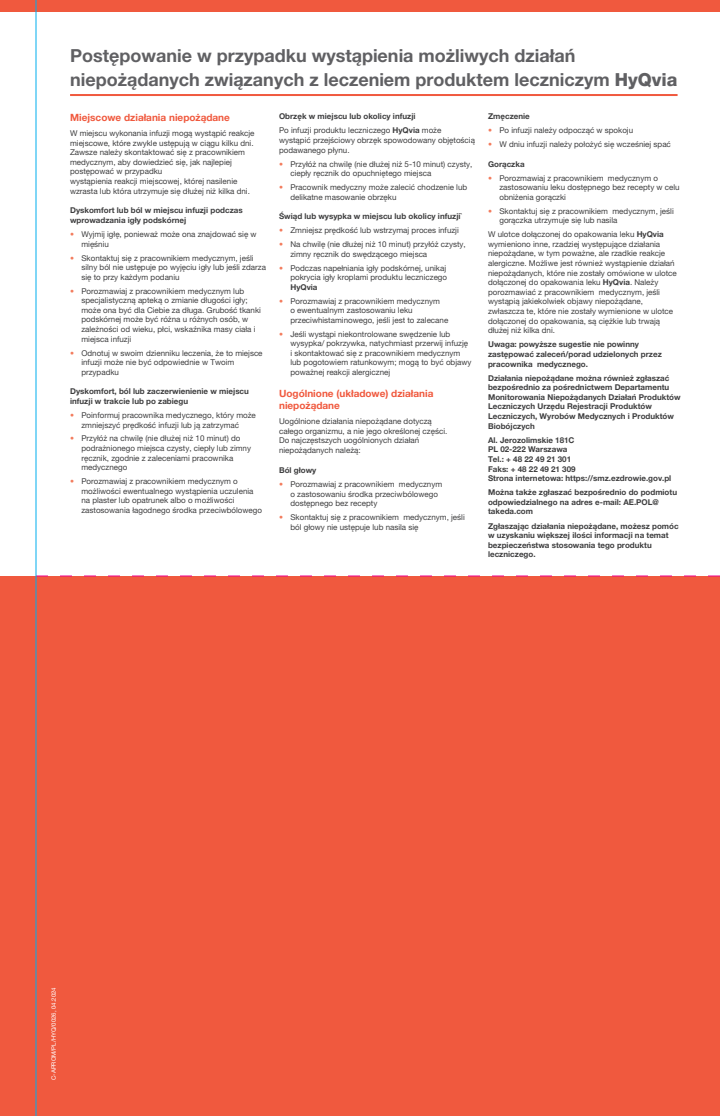
<style>
.page{position:relative;width:720px;height:1116px;background:#fff}
.page>*{position:absolute;margin:0;border:0;box-sizing:border-box;transform-origin:0 0}
.New_Header_1{font:18px/24px "Helvetica Neue LT 75 Bd";color:#606063}
.New_Header_3{font:10px/12px "Helvetica Neue LT 75 Bd";color:#f0593e}
.New_body{font:8px/9.6px "Helvetica Neue LT 55 Rm";color:#3e3e3f}
.New_body-2{font:8px/9.6px "Helvetica Neue LT 75 Bd";color:#3e3e3f}
.t1{font:6px "Helvetica Neue LT 55 Rm";color:#fff}
.s1{font-family:"Helvetica Neue LT 85 Hv"}
.s2{color:#f37c5d}
.s3{font-family:"Helvetica Neue LT 75 Bd"}
</style>
<div class="page">
<div style="left:0;top:576px;width:720px;height:540px;background:#f0593e"></div>
<div style="left:0;top:0;width:720px;height:12px;background:#f0593e"></div>
<hr style="left:70px;top:94px;width:608px;height:2px;background:#f0593e">
<svg style="left:37px;top:576px;width:683px;height:1px"></svg>
<hr style="left:36px;top:0;width:1px;height:1116px;background:#00aeef">
<p class="New_Header_1" style="left:70px;top:43px;width:609px">Postępowanie w przypadku wystąpienia możliwych działań niepożądanych związanych z leczeniem produktem leczniczym <span class="s1">HyQvia</span></p>
<p class="New_Header_3" style="left:70px;top:111px;width:161px">Miejscowe działania niepożądane</p>
<p class="New_body" style="left:70px;top:128px;width:186px">W miejscu wykonania infuzji mogą wystąpić reakcje miejscowe, które zwykle ustępują w ciągu kilku dni.<br>Zawsze należy skontaktować się z pracownikiem medycznym, aby dowiedzieć się, jak najlepiej postępować w przypadku<br>wystąpienia reakcji miejscowej, której nasilenie wzrasta lub która utrzymuje się dłużej niż kilka dni.</p>
<p class="New_body-2" style="left:70px;top:206px;width:174px">Dyskomfort lub ból w miejscu infuzji podczas wprowadzania igły podskórnej</p>
<p class="New_body" style="left:81px;top:229px;width:177px;text-indent:-11px"><span class="s2">•</span> Wyjmij igłę, ponieważ może ona znajdować się w mięśniu</p>
<p class="New_body" style="left:81px;top:253px;width:186px;text-indent:-11px"><span class="s2">•</span> Skontaktuj się z pracownikiem medycznym, jeśli silny ból nie ustępuje po wyjęciu igły lub jeśli zdarza się to przy każdym podaniu</p>
<p class="New_body" style="left:81px;top:286px;width:181px;text-indent:-11px"><span class="s2">•</span> Porozmawiaj z pracownikiem medycznym lub specjalistyczną apteką o zmianie długości igły; może ona być dla Ciebie za długa. Grubość tkanki podskórnej może być różna u różnych osób, w zależności od wieku, płci, wskaźnika masy ciała i miejsca infuzji</p>
<p class="New_body" style="left:81px;top:348px;width:183px;text-indent:-11px"><span class="s2">•</span> Odnotuj w swoim dzienniku leczenia, że to miejsce infuzji może nie być odpowiednie w Twoim przypadku</p>
<p class="New_body-2" style="left:70px;top:386px;width:180px">Dyskomfort, ból lub zaczerwienienie w miejscu infuzji w trakcie lub po zabiegu</p>
<p class="New_body" style="left:81px;top:410px;width:176px;text-indent:-11px"><span class="s2">•</span> Poinformuj pracownika medycznego, który może zmniejszyć prędkość infuzji lub ją zatrzymać</p>
<p class="New_body" style="left:81px;top:434px;width:171px;text-indent:-11px"><span class="s2">•</span> Przyłóż na chwilę (nie dłużej niż 10 minut) do podrażnionego miejsca czysty, ciepły lub zimny ręcznik, zgodnie z zaleceniami pracownika medycznego</p>
<p class="New_body" style="left:81px;top:476px;width:182px;text-indent:-11px"><span class="s2">•</span> Porozmawiaj z pracownikiem medycznym o możliwości ewentualnego wystąpienia uczulenia na plaster lub opatrunek albo o możliwości zastosowania łagodnego środka przeciwbólowego</p>
<p class="New_body-2" style="left:279px;top:111px;width:138px">Obrzęk w miejscu lub okolicy infuzji</p>
<p class="New_body" style="left:279px;top:125px;width:197px">Po infuzji produktu leczniczego <span class="s3">HyQvia</span> może wystąpić przejściowy obrzęk spowodowany objętością podawanego płynu.</p>
<p class="New_body" style="left:290px;top:159px;width:184px;text-indent:-11px"><span class="s2">•</span> Przyłóż na chwilę (nie dłużej niż 5-10 minut) czysty, ciepły ręcznik do opuchniętego miejsca</p>
<p class="New_body" style="left:290px;top:182px;width:178px;text-indent:-11px"><span class="s2">•</span> Pracownik medyczny może zalecić chodzenie lub delikatne masowanie obrzęku</p>
<p class="New_body-2" style="left:279px;top:211px;width:185px">Świąd lub wysypka w miejscu lub okolicy infuzji`</p>
<p class="New_body" style="left:279px;top:225px;width:181px"><span class="s2">•</span> Zmniejsz prędkość lub wstrzymaj proces infuzji</p>
<p class="New_body" style="left:290px;top:239px;width:177px;text-indent:-11px"><span class="s2">•</span> Na chwilę (nie dłużej niż 10 minut) przyłóż czysty, zimny ręcznik do swędzącego miejsca</p>
<p class="New_body" style="left:290px;top:263px;width:158px;text-indent:-11px"><span class="s2">•</span> Podczas napełniania igły podskórnej, unikaj pokrycia igły kroplami produktu leczniczego<br><span class="s3">HyQvia</span></p>
<p class="New_body" style="left:290px;top:296px;width:159px;text-indent:-11px"><span class="s2">•</span> Porozmawiaj z pracownikiem medycznym<br>o ewentualnym zastosowaniu leku przeciwhistaminowego, jeśli jest to zalecane</p>
<p class="New_body" style="left:290px;top:329px;width:183px;text-indent:-11px"><span class="s2">•</span> Jeśli wystąpi niekontrolowane swędzenie lub wysypka/ pokrzywka, natychmiast przerwij infuzję i skontaktować się z pracownikiem medycznym lub pogotowiem ratunkowym; mogą to być objawy poważnej reakcji alergicznej</p>
<p class="New_Header_3" style="left:279px;top:387px;width:156px">Uogólnione (układowe) działania niepożądane</p>
<p class="New_body" style="left:279px;top:416px;width:170px">Uogólnione działania niepożądane dotyczą całego organizmu, a nie jego określonej części.<br>Do najczęstszych uogólnionych działań niepożądanych należą:</p>
<p class="New_body-2" style="left:279px;top:465px;width:39px">Ból głowy</p>
<p class="New_body" style="left:290px;top:479px;width:153px;text-indent:-11px"><span class="s2">•</span> Porozmawiaj z pracownikiem medycznym o zastosowaniu środka przeciwbólowego dostępnego bez recepty</p>
<p class="New_body" style="left:290px;top:512px;width:176px;text-indent:-11px"><span class="s2">•</span> Skontaktuj się z pracownikiem medycznym, jeśli ból głowy nie ustępuje lub nasila się</p>
<p class="New_body-2" style="left:488px;top:111px;width:43px">Zmęczenie</p>
<p class="New_body" style="left:488px;top:125px;width:147px"><span class="s2">•</span> Po infuzji należy odpocząć w spokoju</p>
<p class="New_body" style="left:488px;top:139px;width:184px"><span class="s2">•</span> W dniu infuzji należy położyć się wcześniej spać</p>
<p class="New_body-2" style="left:488px;top:159px;width:38px">Gorączka</p>
<p class="New_body" style="left:499px;top:173px;width:182px;text-indent:-11px"><span class="s2">•</span> Porozmawiaj z pracownikiem medycznym o zastosowaniu leku dostępnego bez recepty w celu obniżenia gorączki</p>
<p class="New_body" style="left:499px;top:206px;width:176px;text-indent:-11px"><span class="s2">•</span> Skontaktuj się z pracownikiem medycznym, jeśli gorączka utrzymuje się lub nasila</p>
<p class="New_body" style="left:488px;top:229px;width:190px">W ulotce dołączonej do opakowania leku <span class="s3">HyQvia </span>wymieniono inne, rzadziej występujące działania niepożądane, w tym poważne, ale rzadkie reakcje alergiczne. Możliwe jest również wystąpienie działań niepożądanych, które nie zostały omówione w ulotce dołączonej do opakowania leku <span class="s3">HyQvia</span>. Należy porozmawiać z pracownikiem medycznym, jeśli wystąpią jakiekolwiek objawy niepożądane, zwłaszcza te, które nie zostały wymienione w ulotce dołączonej do opakowania, są ciężkie lub trwają dłużej niż kilka dni.</p>
<p class="New_body-2" style="left:488px;top:340px;width:175px">Uwaga: powyższe sugestie nie powinny zastępować zaleceń/porad udzielonych przez pracownika medycznego.</p>
<p class="New_body-2" style="left:488px;top:373px;width:194px">Działania niepożądane można również zgłaszać bezpośrednio za pośrednictwem Departamentu Monitorowania Niepożądanych Działań Produktów Leczniczych Urzędu Rejestracji Produktów Leczniczych, Wyrobów Medycznych i Produktów Biobójczych</p>
<p class="New_body-2" style="left:488px;top:435px;width:185px">Al. Jerozolimskie 181C<br>PL 02-222 Warszawa<br>Tel.: + 48 22 49 21 301<br>Faks: + 48 22 49 21 309<br>Strona internetowa: https://smz.ezdrowie.gov.pl</p>
<p class="New_body-2" style="left:488px;top:487px;width:191px">Można także zgłaszać bezpośrednio do podmiotu odpowiedzialnego na adres e-mail: AE.POL@ takeda.com</p>
<p class="New_body-2" style="left:488px;top:521px;width:192px">Zgłaszając działania niepożądane, możesz pomóc w uzyskaniu większej ilości informacji na temat bezpieczeństwa stosowania tego produktu leczniczego.</p>
<p class="t1" style="left:50px;top:1080px;width:94px;rotate:-90deg">C-APROM/PL/HYQ/0026, 04.2024</p>
</div>
